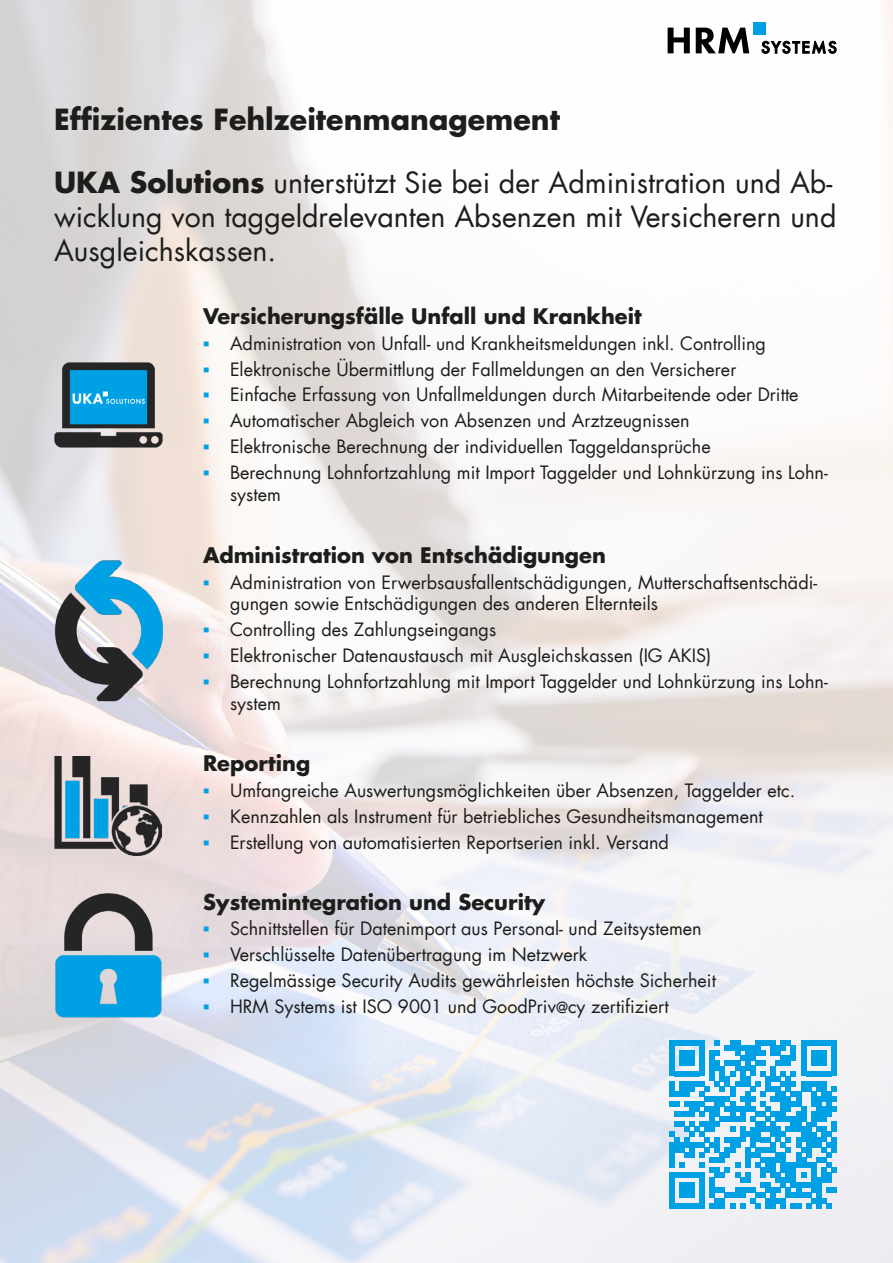
<style>
.page{position:relative;width:893px;height:1263px;background:#fff}
.page>*{position:absolute;margin:0;border:0;box-sizing:border-box;transform-origin:0 0}
.t1{font:28.5px/34.2px "Futura LT";color:#1d1d1b}
.t2{font:700 28.5px "Futura LT";color:#1d1d1b}
.t3{font:700 21px "Futura LT";color:#1d1d1b}
.t4{font:18px/21.6px "Futura LT";color:#1d1d1b}
.s1{font-weight:700}
.s2{font-family:"Franklin Gothic";font-weight:500;color:#00a1e4}
.s3{font-size:15px}
</style>
<div class="page">
<img style="left:0;top:1px;width:893px;height:1262px">
<svg style="left:668px;top:28px;width:22px;height:25px"></svg>
<svg style="left:696px;top:28px;width:53px;height:25px"></svg>
<div style="left:753px;top:22px;width:13px;height:13px;background:#009ee4"></div>
<svg style="left:761px;top:41px;width:75px;height:13px"></svg>
<svg style="left:669px;top:1040px;width:168px;height:168px"></svg>
<img style="left:54px;top:340px;width:109px;height:123px">
<img style="left:54px;top:557px;width:109px;height:149px">
<img style="left:55px;top:890px;width:124px;height:136px">
<img style="left:54px;top:756px;width:108px;height:100px">
<h1 class="t2" style="left:54px;top:100px;width:508px">Effizientes Fehlzeitenmanagement</h1>
<h1 class="t1" style="left:54px;top:166px;width:784px"><span class="s1">UKA Solutions</span> unterstützt Sie bei der Administration und Ab&shy;wicklung von taggeldrelevanten Absenzen mit Versicherern und<br>Ausgleichskassen.</h1>
<p class="t3" style="left:203px;top:302px;width:440px">Versicherungsfälle Unfall und Krankheit</p>
<p class="t4" style="left:203px;top:332px;width:564px"><span class="s2">▪</span> Administration von Unfall- und Krankheitsmeldungen inkl. Controlling</p>
<p class="t4" style="left:203px;top:358px;width:535px"><span class="s2">▪</span> Elektronische Übermittlung der Fallmeldungen an den Versicherer</p>
<p class="t4" style="left:203px;top:384px;width:597px"><span class="s2">▪</span> Einfache Erfassung von Unfallmeldungen durch Mitarbeitende oder Dritte</p>
<p class="t4" style="left:203px;top:410px;width:488px"><span class="s2">▪</span> Automatischer Abgleich von Absenzen und Arztzeugnissen</p>
<p class="t4" style="left:203px;top:436px;width:509px"><span class="s2">▪</span> Elektronische Berechnung der individuellen Taggeldansprüche</p>
<p class="t4" style="left:230px;top:462px;width:599px;text-indent:-27px"><span class="s2">▪</span> Berechnung Lohnfortzahlung mit Import Taggelder und Lohnkürzung ins Lohn&shy;system</p>
<p class="t3" style="left:203px;top:541px;width:404px">Administration von Entschädigungen</p>
<p class="t4" style="left:230px;top:572px;width:589px;text-indent:-27px"><span class="s2">▪</span> Administration von Erwerbsausfallentschädigungen, Mutterschaftsentschädi&shy;gungen sowie Entschädigungen des anderen Elternteils</p>
<p class="t4" style="left:203px;top:619px;width:295px"><span class="s2">▪</span> Controlling des Zahlungseingangs</p>
<p class="t4" style="left:203px;top:645px;width:510px"><span class="s2">▪</span> Elektronischer Datenaustausch mit Ausgleichskassen (IG AKIS)</p>
<p class="t4" style="left:230px;top:671px;width:599px;text-indent:-27px"><span class="s2">▪</span> Berechnung Lohnfortzahlung mit Import Taggelder und Lohnkürzung ins Lohn&shy;system</p>
<p class="t3" style="left:203px;top:749px;width:109px">Reporting</p>
<p class="t4" style="left:203px;top:780px;width:594px"><span class="s2">▪</span> Umfangreiche Auswertungsmöglichkeiten über Absenzen, Taggelder etc.</p>
<p class="t4" style="left:203px;top:806px;width:561px"><span class="s2">▪</span> Kennzahlen als Instrument für betriebliches Gesundheitsmanagement</p>
<p class="t4" style="left:203px;top:832px;width:467px"><span class="s2">▪</span> Erstellung von automatisierten Reportserien inkl. Versand</p>
<p class="t3" style="left:203px;top:888px;width:344px">Systemintegration und Security</p>
<p class="t4" style="left:203px;top:918px;width:500px"><span class="s2">▪</span> Schnittstellen für Datenimport aus Personal- und Zeitsystemen</p>
<p class="t4" style="left:203px;top:944px;width:386px"><span class="s2">▪</span> Verschlüsselte Datenübertragung im Netzwerk</p>
<p class="t4" style="left:203px;top:970px;width:514px"><span class="s2">▪</span> Regelmässige Security Audits gewährleisten höchste Sicherheit</p>
<p class="t4" style="left:203px;top:996px;width:467px"><span class="s2">▪</span> HRM Systems ist ISO 9001 und GoodPriv<span class="s3">@</span>cy zertifiziert</p>
</div>
